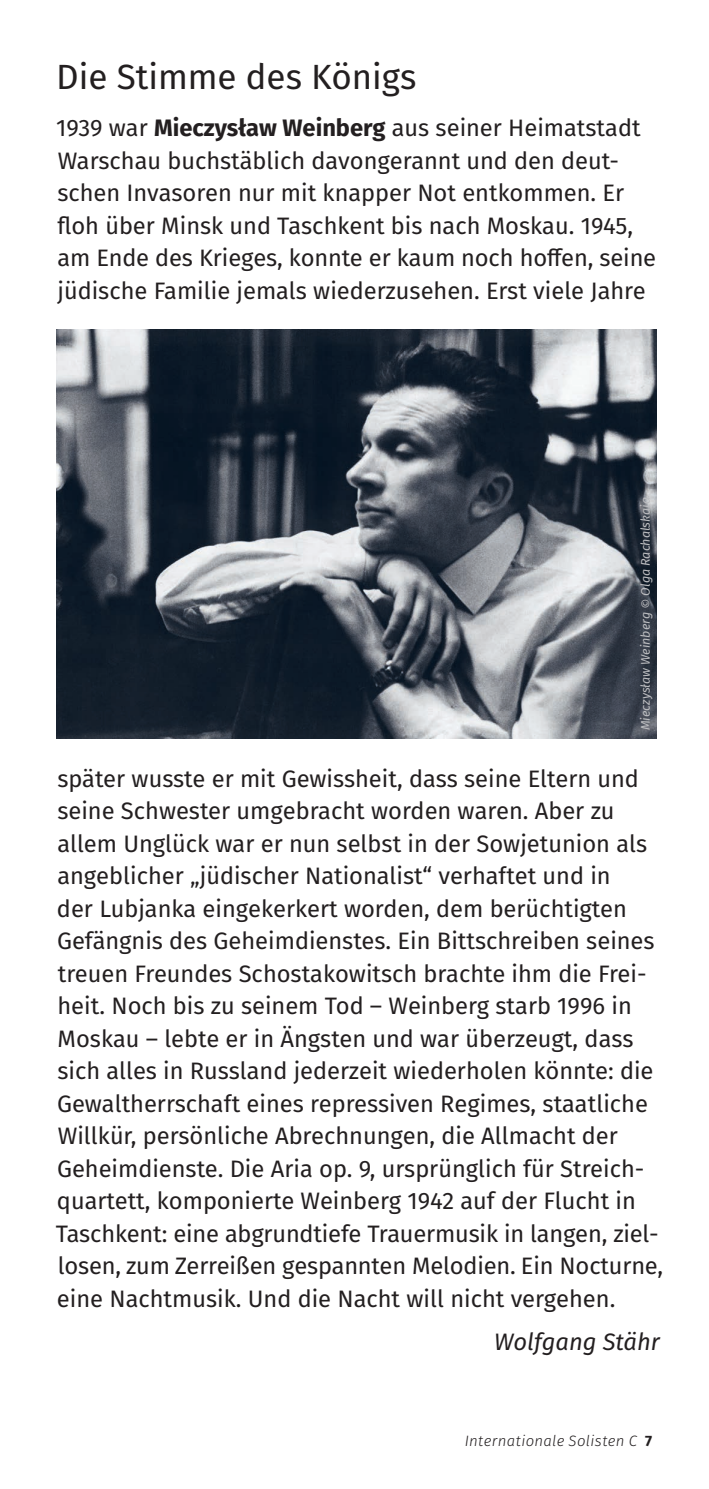
<style>
.page{position:relative;width:709px;height:1489px;background:#fff}
.page>*{position:absolute;margin:0;border:0;box-sizing:border-box;transform-origin:0 0}
.Zwischen-Headline{font:35px "Fira Sans";color:#231f20}
.Autor___kursiv{font:23.75px/32.5px "Fira Sans";color:#231f20}
.Autor___kursiv-2{font:italic 23.75px "Fira Sans";color:#231f20}
.t1{font:italic 300 15px "Fira Sans";letter-spacing:.02em;color:#231f20}
.Fotocredit{font:italic 12.5px "Fira Sans";color:#bcbdc0}
.s1{font-weight:700}
.s2{font-weight:700;font-style:normal}
</style>
<div class="page">
<svg style="left:56px;top:329px;width:601px;height:410px;background:#4f5761"></svg>
<p class="Zwischen-Headline" style="left:56px;top:51px;width:362px">Die Stimme des Königs</p>
<p class="Autor___kursiv" style="left:56px;top:111px;width:601px">1939 war <span class="s1">Mieczysław Weinberg</span> aus seiner Heimatstadt Warschau buchstäblich davongerannt und den deut&shy;schen Invasoren nur mit knapper Not entkommen. Er floh über Minsk und Taschkent bis nach Moskau. 1945, am Ende des Krieges, konnte er kaum noch hoffen, seine jüdische Familie jemals wiederzusehen. Erst viele Jahre</p>
<p class="Fotocredit" style="left:636px;top:730px;width:234px;rotate:-90deg">Mieczysław Weinberg © Olga Rachalskaja</p>
<p class="Autor___kursiv" style="left:56px;top:761px;width:609px">später wusste er mit Gewissheit, dass seine Eltern und seine Schwester umgebracht worden waren. Aber zu allem Unglück war er nun selbst in der Sowjetunion als angeblicher „jüdischer Nationalist“ verhaftet und in<br>der Lubjanka eingekerkert worden, dem berüchtigten Gefängnis des Geheimdienstes. Ein Bittschreiben seines treuen Freundes Schostakowitsch brachte ihm die Frei&shy;heit. Noch bis zu seinem Tod – Weinberg starb 1996 in Moskau – lebte er in Ängsten und war überzeugt, dass sich alles in Russland jederzeit wiederholen könnte: die Gewaltherrschaft eines repressiven Regimes, staatliche Willkür, persönliche Abrechnungen, die Allmacht der Geheimdienste. Die Aria op. 9, ursprünglich für Streich&shy;quartett, komponierte Weinberg 1942 auf der Flucht in Taschkent: eine abgrundtiefe Trauermusik in langen, ziel&shy;losen, zum Zerreißen gespannten Melodien. Ein Nocturne, eine Nachtmusik. Und die Nacht will nicht vergehen.</p>
<p class="Autor___kursiv-2" style="left:494px;top:1323px;width:167px">Wolfgang Stähr</p>
<p class="t1" style="left:465px;top:1430px;width:189px">Internationale Solisten C <span class="s2">7</span></p>
</div>
